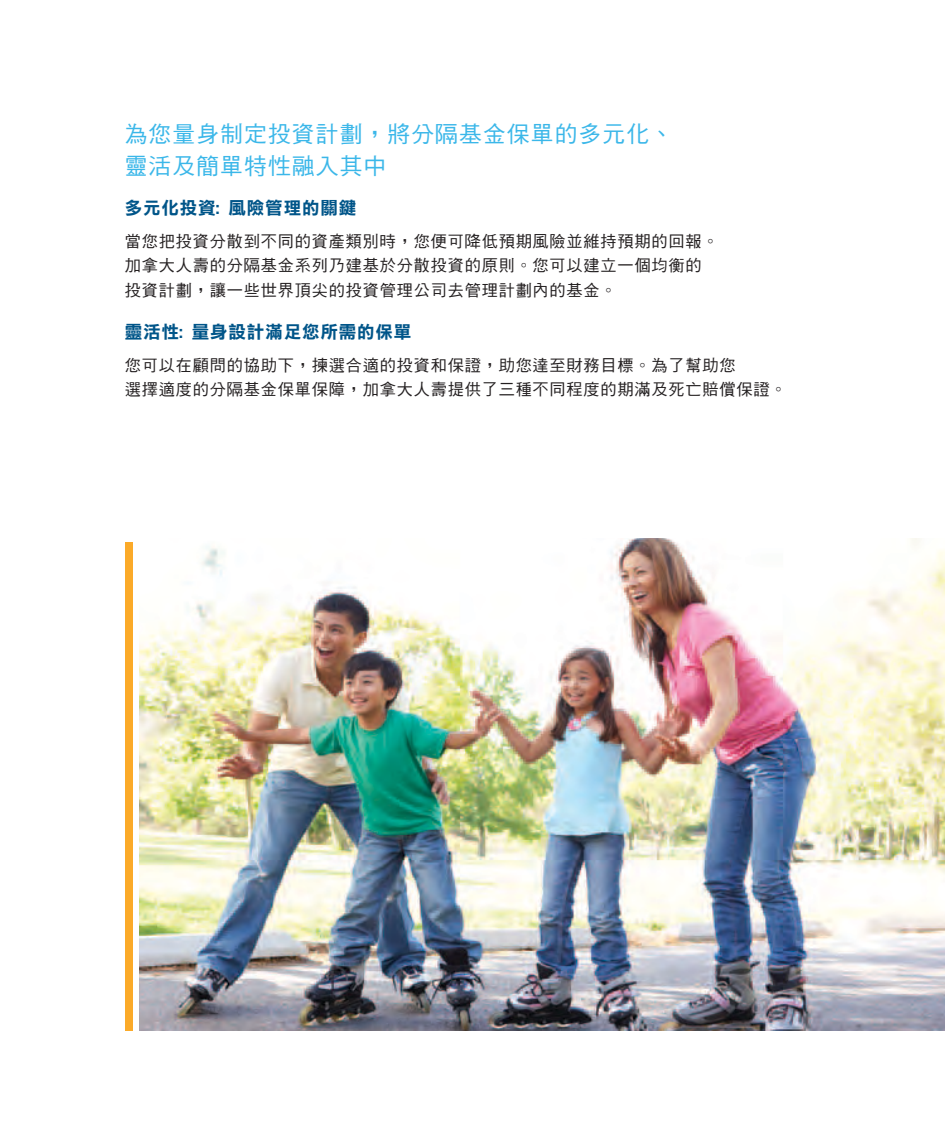
<style>
.page{position:relative;width:945px;height:1134px;background:#fff}
.page>*{position:absolute;margin:0;border:0;box-sizing:border-box;transform-origin:0 0}
.t1{font:22.75px/31.5px "DF Hei Md HK BF";letter-spacing:.05em;color:#3bb7e9}
.t2{font:17.5px "DF Li Hei Bd HK BF";letter-spacing:.05em;color:#005589}
.t3{font:16.1px/24.5px "DF Hei Md HK BF";letter-spacing:.05em;color:#231f20}
</style>
<div class="page">
<div style="left:125px;top:542px;width:8px;height:489px;background:#fbaa29"></div>
<img style="left:140px;top:539px;width:805px;height:492px">
<h1 class="t1" style="left:125px;top:119px;width:550px">為您量身制定投資計劃，將分隔基金保單的多元化、靈活及簡單特性融入其中</h1>
<p class="t2" style="left:125px;top:199px;width:233px">多元化投資: 風險管理的關鍵</p>
<p class="t3" style="left:125px;top:229px;width:596px">當您把投資分散到不同的資產類別時，您便可降低預期風險並維持預期的回報。加拿大人壽的分隔基金系列乃建基於分散投資的原則。您可以建立一個均衡的投資計劃，讓一些世界頂尖的投資管理公司去管理計劃內的基金。</p>
<p class="t2" style="left:125px;top:323px;width:288px">靈活性: 量身設計滿足您所需的保單</p>
<p class="t3" style="left:125px;top:353px;width:664px">您可以在顧問的協助下，揀選合適的投資和保證，助您達至財務目標。為了幫助您<br>選擇適度的分隔基金保單保障，加拿大人壽提供了三種不同程度的期滿及死亡賠償保證。</p>
</div>
